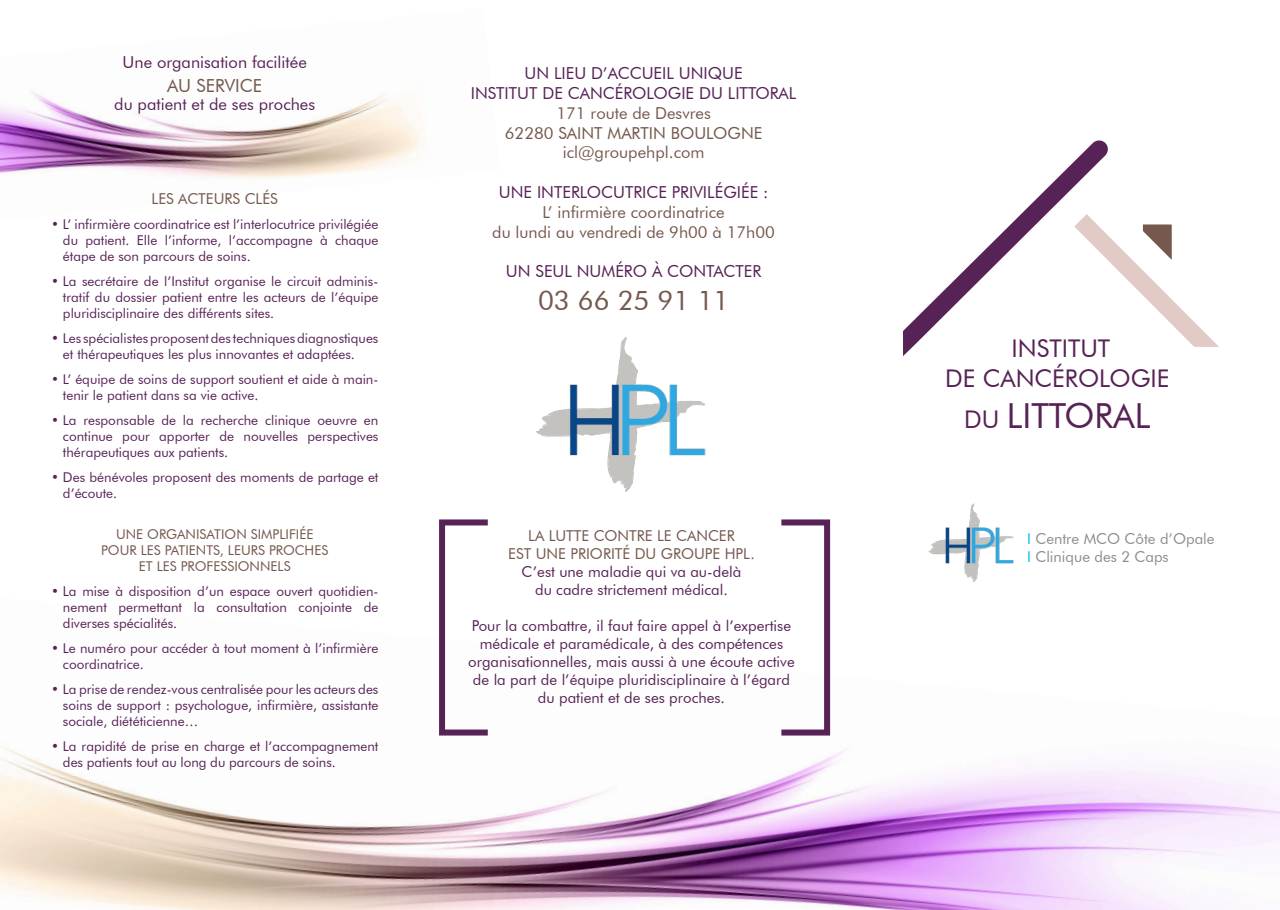
<style>
.page{position:relative;width:1280px;height:910px;background:#fff}
.page>*{position:absolute;margin:0;border:0;box-sizing:border-box;transform-origin:0 0}
.t1{font:34.5px "Futura BT";color:#572256}
.t2{font:27px "Futura BT";color:#75594e}
.t3{font:24.45px/29.2px "Futura BT";color:#572256;text-align:center}
.t4{font:18px "Futura BT";color:#75594e}
.t5{font:16.5px/19.8px "Futura BT";color:#572256;text-align:center}
.t6{font:16.5px/19.8px "Futura BT";color:#75594e;text-align:center}
.t7{font:15px/18px "Futura BT";color:#572256;text-align:center}
.t8{font:15px/18px "Futura BT";color:#75594e;text-align:center}
.t9{font:15px/18px "Futura BT";color:#8a8c8f}
.t10{font:13.5px/16.2px "Futura BT";color:#572256;text-align:justify}
.t11{font:13.5px/16.2px "Futura BT";color:#75594e;text-align:center}
.s1{font-size:24.45px}
.s2{color:#00baf1}
</style>
<div class="page">
<img style="left:0;top:91px;width:422px;height:88px">
<img style="left:0;top:746px;width:1280px;height:164px">
<img style="left:928px;top:504px;width:86px;height:78px">
<svg style="left:903px;top:140px;width:205px;height:216px"></svg>
<svg style="left:1029px;top:169px;width:190px;height:187px"></svg>
<svg style="left:439px;top:519px;width:392px;height:217px"></svg>
<img style="left:536px;top:337px;width:170px;height:155px">
<p class="t5" style="left:123px;top:53px;width:186px">Une organisation facilitée</p>
<h3 class="t4" style="left:167px;top:78px;width:96px">AU SERVICE</h3>
<p class="t5" style="left:114px;top:95px;width:202px">du patient et de ses proches</p>
<p class="t8" style="left:152px;top:191px;width:128px">LES ACTEURS CLÉS</p>
<p class="t10" style="left:63px;top:217px;width:317px;text-indent:-12px">• L’ infirmière coordinatrice est l’interlocutrice privilégiée du patient. Elle l’informe, l’accompagne à chaque étape de son parcours de soins.</p>
<p class="t10" style="left:63px;top:274px;width:317px;text-indent:-12px">• La secrétaire de l’Institut organise le circuit adminis&shy;tratif du dossier patient entre les acteurs de l’équipe pluridisciplinaire des différents sites.</p>
<p class="t10" style="left:63px;top:331px;width:317px;text-indent:-12px">• Les spécialistes proposent des techniques diagnostiques et thérapeutiques les plus innovantes et adaptées.</p>
<p class="t10" style="left:63px;top:372px;width:317px;text-indent:-12px">• L’ équipe de soins de support soutient et aide à main&shy;tenir le patient dans sa vie active.</p>
<p class="t10" style="left:63px;top:413px;width:317px;text-indent:-12px">• La responsable de la recherche clinique oeuvre en continue pour apporter de nouvelles perspectives thérapeutiques aux patients.</p>
<p class="t10" style="left:63px;top:470px;width:317px;text-indent:-12px">• Des bénévoles proposent des moments de partage et d’écoute.</p>
<p class="t11" style="left:101px;top:527px;width:229px">UNE ORGANISATION SIMPLIFIÉE<br>POUR LES PATIENTS, LEURS PROCHES<br>ET LES PROFESSIONNELS</p>
<p class="t10" style="left:63px;top:584px;width:317px;text-indent:-12px">• La mise à disposition d’un espace ouvert quotidien&shy;nement permettant la consultation conjointe de diverses spécialités.</p>
<p class="t10" style="left:63px;top:641px;width:317px;text-indent:-12px">• Le numéro pour accéder à tout moment à l’infirmière coordinatrice.</p>
<p class="t10" style="left:63px;top:682px;width:317px;text-indent:-12px">• La prise de rendez-vous centralisée pour les acteurs des soins de support : psychologue, infirmière, assistante sociale, diététicienne…</p>
<p class="t10" style="left:63px;top:739px;width:317px;text-indent:-12px">• La rapidité de prise en charge et l’accompagnement des patients tout au long du parcours de soins.</p>
<p class="t5" style="left:471px;top:65px;width:327px">UN LIEU D’ACCUEIL UNIQUE<br>INSTITUT DE CANCÉROLOGIE DU LITTORAL</p>
<p class="t6" style="left:505px;top:104px;width:259px">171 route de Desvres<br>62280 SAINT MARTIN BOULOGNE icl@groupehpl.com</p>
<p class="t5" style="left:499px;top:184px;width:271px">UNE INTERLOCUTRICE PRIVILÉGIÉE :</p>
<p class="t6" style="left:492px;top:203px;width:284px">L’ infirmière coordinatrice<br>du lundi au vendredi de 9h00 à 17h00</p>
<p class="t5" style="left:506px;top:263px;width:257px">UN SEUL NUMÉRO À CONTACTER</p>
<h2 class="t2" style="left:538px;top:289px;width:193px">03 66 25 91 11</h2>
<p class="t8" style="left:508px;top:528px;width:248px">LA LUTTE CONTRE LE CANCER<br>EST UNE PRIORITÉ DU GROUPE HPL.</p>
<p class="t7" style="left:522px;top:564px;width:221px">C’est une maladie qui va au-delà du cadre strictement médical.</p>
<p class="t7" style="left:468px;top:618px;width:328px">Pour la combattre, il faut faire appel à l’expertise médicale et paramédicale, à des compétences organisationnelles, mais aussi à une écoute active de la part de l’équipe pluridisciplinaire à l’égard du patient et de ses proches.</p>
<h3 class="t3" style="left:945px;top:336px;width:226px">INSTITUT<br>DE CANCÉROLOGIE</h3>
<h1 class="t1" style="left:964px;top:401px;width:188px"><span class="s1">DU</span> LITTORAL</h1>
<p class="t9" style="left:1027px;top:531px;width:189px"><span class="s2">I</span> Centre MCO Côte d’Opale<br><span class="s2">I</span> Clinique des 2 Caps</p>
</div>
